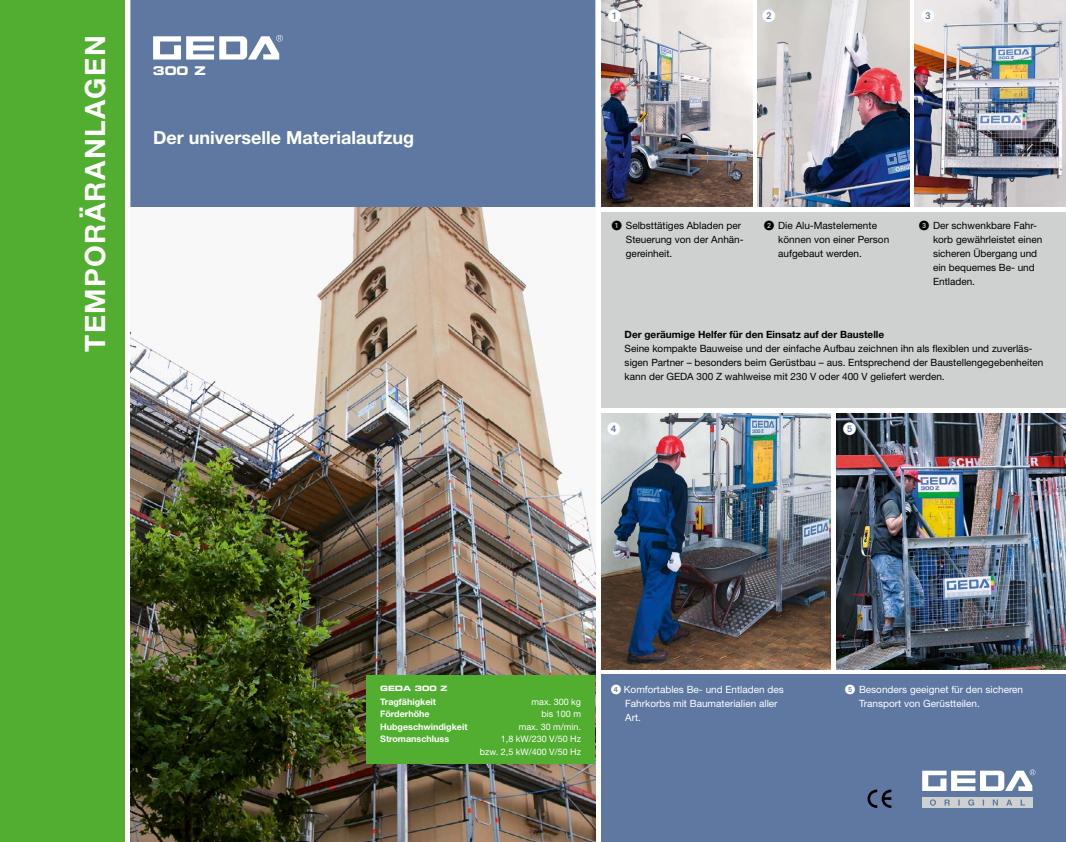
<style>
.page{position:relative;width:1066px;height:842px;background:#fff}
.page>*{position:absolute;margin:0;border:0;box-sizing:border-box;transform-origin:0 0}
.t1{font:700 28px "Helvetica Neue LT Std";letter-spacing:.05em;color:#fff}
.t2{font:700 18px "Helvetica Neue LT Std";color:#fff}
.t3{font:12px "Eurostile LT Std Bold Ex 2";color:#fff}
.t4{font:10px/14px "Helvetica Neue LT Std";color:#000}
.t5{font:10px/14px "Helvetica Neue LT Std";color:#fff}
.t6{font:700 10px "Helvetica Neue LT Std";color:#000}
.t7{font:9px/12.6px "Helvetica Neue LT Std";color:#fff;text-align:right}
.t8{font:700 9px "Helvetica Neue LT Std";color:#fff}
.t9{font:7.4px "Eurostile LT Std Bold Ex 2";color:#fff}
</style>
<div class="page">
<img style="left:130px;top:207px;width:465px;height:635px">
<img style="left:601px;top:414px;width:230px;height:255px">
<img style="left:836px;top:414px;width:230px;height:255px">
<img style="left:601px;top:0;width:151px;height:207px">
<img style="left:915px;top:0;width:151px;height:207px">
<img style="left:758px;top:0;width:151px;height:207px">
<div style="left:601px;top:675px;width:465px;height:167px;background:#5e78a2"></div>
<div style="left:601px;top:213px;width:465px;height:195px;background:#cfd0d0"></div>
<div style="left:130px;top:0;width:465px;height:207px;background:#5e78a2"></div>
<div style="left:0;top:0;width:125px;height:842px;background:#51ae30"></div>
<svg style="left:153px;top:35px;width:130px;height:25px"></svg>
<div style="left:367px;top:675px;width:228px;height:89px;background:#51ae30"></div>
<svg style="left:867px;top:789px;width:25px;height:19px"></svg>
<div style="left:922px;top:797px;width:110px;height:11px;background:#cfd0d0"></div>
<svg style="left:930px;top:799px;width:95px;height:7px"></svg>
<svg style="left:922px;top:769px;width:113px;height:22px"></svg>
<svg style="left:608px;top:10px;width:13px;height:12px"></svg>
<svg style="left:763px;top:10px;width:12px;height:12px"></svg>
<svg style="left:843px;top:422px;width:13px;height:13px"></svg>
<svg style="left:607px;top:422px;width:13px;height:13px"></svg>
<svg style="left:921px;top:10px;width:13px;height:12px"></svg>
<h1 class="t1" style="left:78px;top:352px;width:318px;rotate:-90deg">TEMPORÄRANLAGEN</h1>
<p class="t3" style="left:153px;top:62px;width:54px">300 Z</p>
<h2 class="t2" style="left:153px;top:127px;width:262px">Der universelle Materialaufzug</h2>
<p class="t4" style="left:626px;top:218px;width:119px">Selbsttätiges Abladen per<br>Steuerung von der Anhän&shy;gereinheit.</p>
<p class="t4" style="left:778px;top:218px;width:112px">Die Alu-Mastelemente können von einer Person aufgebaut werden.</p>
<p class="t4" style="left:933px;top:218px;width:111px;text-indent:-14px">✓ Der schwenkbare Fahr&shy;korb gewährleistet einen sicheren Übergang und ein bequemes Be- und<br>Entladen.</p>
<p class="t6" style="left:625px;top:328px;width:261px">Der geräumige Helfer für den Einsatz auf der Baustelle</p>
<p class="t4" style="left:625px;top:341px;width:420px">Seine kompakte Bauweise und der einfache Aufbau zeichnen ihn als flexiblen und zuverläs&shy;sigen Partner – besonders beim Gerüstbau – aus. Entsprechend der Baustellengegebenheiten kann der GEDA 300 Z wahlweise mit 230 V oder 400 V geliefert werden.</p>
<p class="t9" style="left:380px;top:683px;width:69px">GEDA 300 Z</p>
<p class="t8" style="left:380px;top:696px;width:57px">Tragfähigkeit</p>
<p class="t7" style="left:532px;top:695px;width:51px">max. 300 kg</p>
<p class="t8" style="left:380px;top:708px;width:51px">Förderhöhe</p>
<p class="t7" style="left:542px;top:708px;width:41px">bis 100 m</p>
<p class="t8" style="left:380px;top:721px;width:89px">Hubgeschwindigkeit</p>
<p class="t7" style="left:519px;top:720px;width:64px">max. 30 m/min.</p>
<p class="t8" style="left:380px;top:734px;width:70px">Stromanschluss</p>
<p class="t7" style="left:480px;top:733px;width:103px">1,8 kW/230 V/50 Hz<br>bzw. 2,5 kW/400 V/50 Hz</p>
<p class="t5" style="left:625px;top:682px;width:160px;text-indent:-14px">✔ Komfortables Be- und Entladen des<br>Fahrkorbs mit Baumaterialien aller<br>Art.</p>
<p class="t5" style="left:859px;top:682px;width:166px">Besonders geeignet für den sicheren<br>Transport von Gerüstteilen.</p>
</div>
